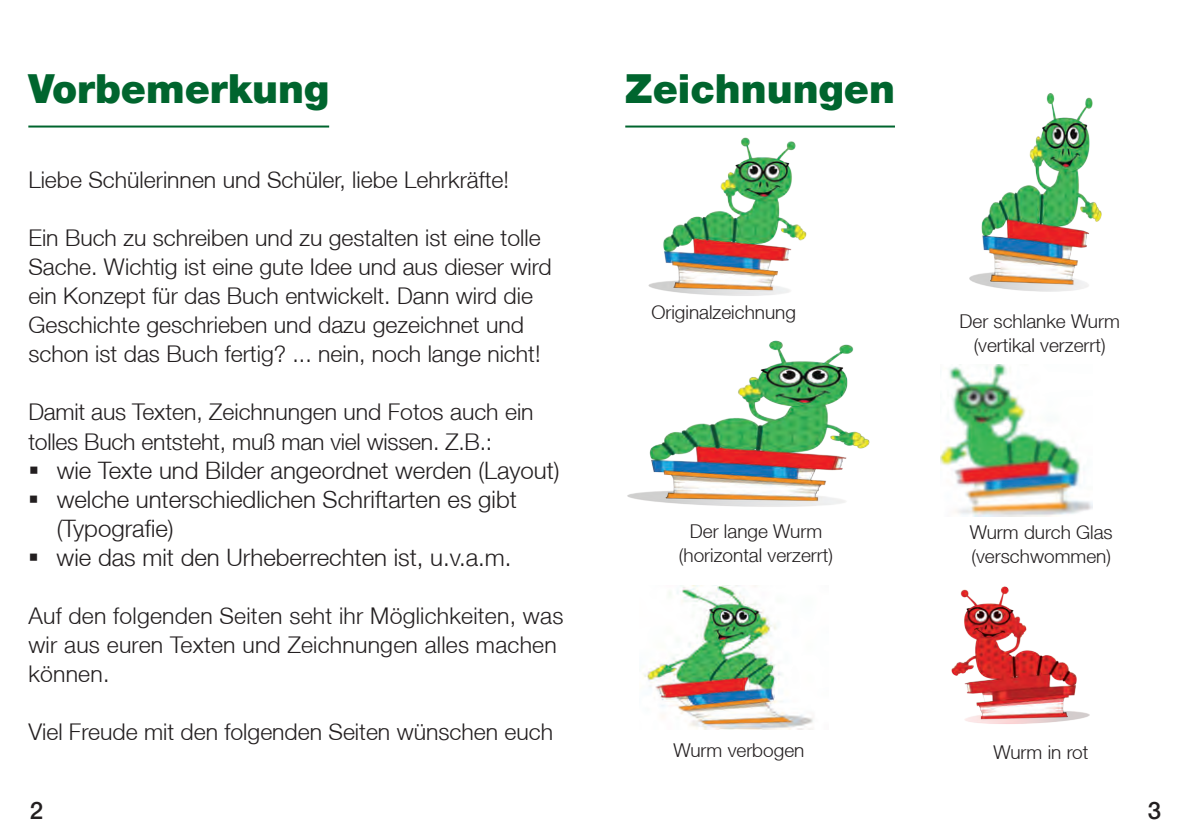
<style>
.page{position:relative;width:1191px;height:840px;background:#fff}
.page>*{position:absolute;margin:0;border:0;box-sizing:border-box;transform-origin:0 0}
.t1{font:900 40px "Helvetica Neue LT";color:#00652e}
.t2{font:300 24px/29px "Helvetica Neue LT";color:#231f20}
.t3{font:500 24px "Helvetica Neue LT";color:#231f20}
.t4{font:300 23px/29px "Helvetica Neue LT";color:#231f20}
.t5{font:300 19px/24px "Helvetica Neue LT";color:#231f20;text-align:center}
</style>
<div class="page">
<hr style="left:28px;top:125px;width:301px;height:2px;background:#00652e">
<hr style="left:625px;top:125px;width:270px;height:2px;background:#00652e">
<img style="left:951px;top:586px;width:139px;height:138px">
<img style="left:643px;top:585px;width:170px;height:144px">
<img style="left:941px;top:365px;width:151px;height:151px">
<img style="left:648px;top:137px;width:159px;height:159px">
<img style="left:969px;top:93px;width:133px;height:199px">
<img style="left:627px;top:340px;width:243px;height:167px">
<h1 class="t1" style="left:28px;top:65px;width:302px">Vorbemerkung</h1>
<h1 class="t1" style="left:625px;top:65px;width:271px">Zeichnungen</h1>
<p class="t4" style="left:28px;top:165px;width:482px">Liebe Schülerinnen und Schüler, liebe Lehrkräfte!</p>
<p class="t4" style="left:28px;top:223px;width:525px">Ein Buch zu schreiben und zu gestalten ist eine tolle Sache. Wichtig ist eine gute Idee und aus dieser wird ein Konzept für das Buch entwickelt. Dann wird die Geschichte geschrieben und dazu gezeichnet und schon ist das Buch fertig? ... nein, noch lange nicht!</p>
<p class="t4" style="left:28px;top:397px;width:507px">Damit aus Texten, Zeichnungen und Fotos auch ein tolles Buch entsteht, muß man viel wissen. Z.B.:</p>
<p class="t2" style="left:57px;top:454px;width:504px">wie Texte und Bilder angeordnet werden (Layout) welche unterschiedlichen Schriftarten es gibt (Typografie)<br>wie das mit den Urheberrechten ist, u.v.a.m.</p>
<p class="t4" style="left:28px;top:600px;width:536px">Auf den folgenden Seiten seht ihr Möglichkeiten, was wir aus euren Texten und Zeichnungen alles machen können.</p>
<p class="t4" style="left:28px;top:716px;width:526px">Viel Freude mit den folgenden Seiten wünschen euch</p>
<p class="t5" style="left:651px;top:300px;width:146px">Originalzeichnung</p>
<p class="t5" style="left:959px;top:308px;width:162px">Der schlanke Wurm (vertikal verzerrt)</p>
<p class="t5" style="left:679px;top:518px;width:156px">Der lange Wurm (horizontal verzerrt)</p>
<p class="t5" style="left:969px;top:519px;width:144px;text-align:left">Wurm durch Glas (verschwommen)</p>
<p class="t5" style="left:673px;top:737px;width:132px">Wurm verbogen</p>
<p class="t5" style="left:993px;top:739px;width:97px">Wurm in rot</p>
<p class="t3" style="left:30px;top:795px;width:15px">2</p>
<p class="t3" style="left:1147px;top:795px;width:15px">3</p>
</div>
